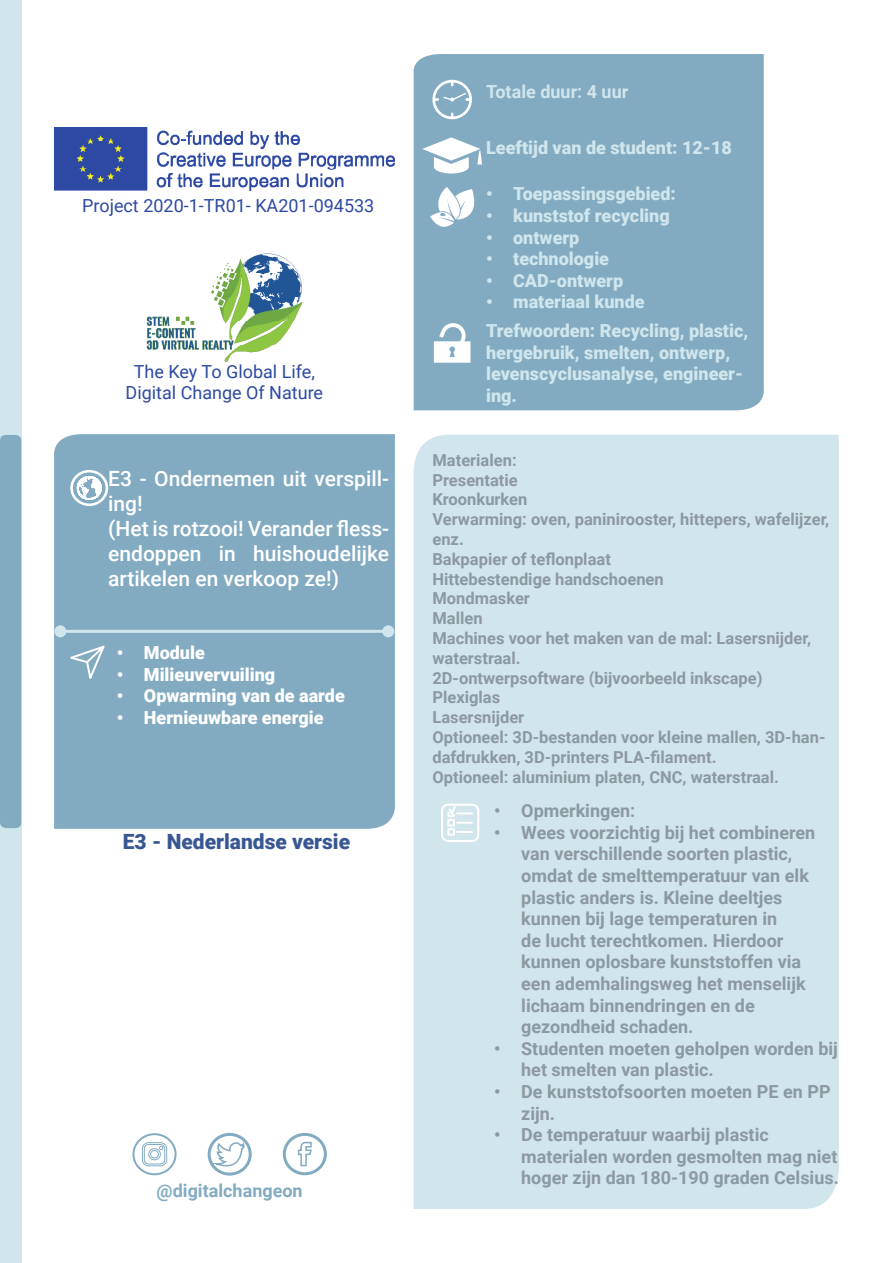
<style>
.page{position:relative;width:893px;height:1263px;background:#fff}
.page>*{position:absolute;margin:0;border:0;box-sizing:border-box;transform-origin:0 0}
.t1{font:500 21px/25.2px "Roboto";color:#fff}
.t2{font:900 21px "Roboto";color:#385792}
.t3{font:700 18px/21.6px "Roboto";color:#8d99a2}
.t4{font:900 18px/21.6px "Roboto";color:#d0e5ec}
.t5{font:18px "Roboto";color:#2d49a3}
.t6{font:900 18px "Roboto";color:#fff}
.t7{font:700 18px "Roboto";color:#82abc2}
.t8{font:700 18px "Roboto";color:#d0e5ec}
.t9{font:700 16.5px/19.8px "Roboto";color:#8d99a2}
</style>
<div class="page">
<div style="left:54px;top:434px;width:341px;height:395px;background:#82abc2"></div>
<div style="left:413px;top:54px;width:351px;height:356px;background:#82abc2"></div>
<div style="left:413px;top:435px;width:426px;height:774px;background:#d0e5ec"></div>
<img style="left:55px;top:128px;width:339px;height:63px">
<img style="left:146px;top:253px;width:157px;height:109px">
<div style="left:0;top:0;width:21px;height:1263px;background:#d0e5ec"></div>
<div style="left:0;top:434px;width:22px;height:394px;background:#82abc2"></div>
<hr style="left:60px;top:630px;width:328px;height:3px;background:#d0e5ec">
<div style="left:54px;top:625px;width:12px;height:12px;background:#d0e5ec;border-radius:50%"></div>
<div style="left:382px;top:625px;width:12px;height:12px;background:#d0e5ec;border-radius:50%"></div>
<svg style="left:65px;top:644px;width:41px;height:41px;background:#93b6ca"></svg>
<svg style="left:70px;top:470px;width:38px;height:36px"></svg>
<svg style="left:432px;top:80px;width:40px;height:39px"></svg>
<svg style="left:430px;top:187px;width:49px;height:43px"></svg>
<svg style="left:422px;top:137px;width:60px;height:36px"></svg>
<svg style="left:441px;top:804px;width:38px;height:38px"></svg>
<svg style="left:434px;top:323px;width:36px;height:40px"></svg>
<div style="left:132px;top:1133px;width:45px;height:42px;border:2px solid #82abc2;border-radius:50%"></div>
<svg style="left:141px;top:1142px;width:27px;height:25px"></svg>
<div style="left:208px;top:1133px;width:44px;height:42px;border:3px solid #82abc2;border-radius:50%"></div>
<svg style="left:215px;top:1139px;width:31px;height:33px"></svg>
<div style="left:283px;top:1133px;width:44px;height:42px;border:3px solid #82abc2;border-radius:50%"></div>
<svg style="left:297px;top:1141px;width:15px;height:26px"></svg>
<p class="t5" style="left:82px;top:193px;width:294px">Project 2020-1-TR01- KA201-094533</p>
<p class="t5" style="left:134px;top:359px;width:183px">The Key To Global Life,</p>
<p class="t5" style="left:126px;top:380px;width:199px">Digital Change Of Nature</p>
<p class="t1" style="left:108px;top:465px;width:282px">E3 - Ondernemen uit verspill&shy;ing!</p>
<p class="t1" style="left:108px;top:515px;width:282px;text-align:justify">(Het is rotzooi! Verander fless&shy;endoppen in huishoudelijke artikelen en verkoop ze!)</p>
<p class="t6" style="left:117px;top:640px;width:89px">• Module</p>
<p class="t6" style="left:117px;top:662px;width:160px">• Milieuvervuiling</p>
<p class="t6" style="left:117px;top:683px;width:229px">• Opwarming van de aarde</p>
<p class="t6" style="left:117px;top:705px;width:208px">• Hernieuwbare energie</p>
<p class="t2" style="left:123px;top:827px;width:229px">E3 - Nederlandse versie</p>
<p class="t7" style="left:157px;top:1178px;width:148px">@digitalchangeon</p>
<p class="t8" style="left:486px;top:79px;width:144px">Totale duur: 4 uur</p>
<p class="t4" style="left:486px;top:136px;width:247px">Leeftijd van de student: 12-18</p>
<p class="t4" style="left:486px;top:183px;width:191px">• Toepassingsgebied:</p>
<p class="t4" style="left:486px;top:204px;width:185px">• kunststof recycling</p>
<p class="t4" style="left:486px;top:226px;width:95px">• ontwerp</p>
<p class="t4" style="left:486px;top:247px;width:124px">• technologie</p>
<p class="t4" style="left:486px;top:269px;width:139px">• CAD-ontwerp</p>
<p class="t4" style="left:486px;top:291px;width:160px">• materiaal kunde</p>
<p class="t4" style="left:486px;top:319px;width:264px">Trefwoorden: Recycling, plastic, hergebruik, smelten, ontwerp, levenscyclusanalyse, engineer&shy;ing.</p>
<p class="t9" style="left:432px;top:449px;width:86px">Materialen:</p>
<p class="t9" style="left:432px;top:469px;width:87px">Presentatie</p>
<p class="t9" style="left:432px;top:489px;width:96px">Kroonkurken</p>
<p class="t9" style="left:432px;top:509px;width:398px">Verwarming: oven, paninirooster, hittepers, wafelijzer, enz.</p>
<p class="t9" style="left:432px;top:548px;width:180px">Bakpapier of teflonplaat</p>
<p class="t9" style="left:432px;top:568px;width:233px">Hittebestendige handschoenen</p>
<p class="t9" style="left:432px;top:588px;width:99px">Mondmasker</p>
<p class="t9" style="left:432px;top:608px;width:52px">Mallen</p>
<p class="t9" style="left:432px;top:628px;width:380px">Machines voor het maken van de mal: Lasersnijder, waterstraal.</p>
<p class="t9" style="left:432px;top:667px;width:332px">2D-ontwerpsoftware (bijvoorbeeld inkscape)</p>
<p class="t9" style="left:432px;top:687px;width:69px">Plexiglas</p>
<p class="t9" style="left:432px;top:707px;width:93px">Lasersnijder</p>
<p class="t9" style="left:432px;top:727px;width:394px">Optioneel: 3D-bestanden voor kleine mallen, 3D-han&shy;dafdrukken, 3D-printers PLA-filament.</p>
<p class="t9" style="left:432px;top:766px;width:348px">Optioneel: aluminium platen, CNC, waterstraal.</p>
<p class="t3" style="left:494px;top:799px;width:143px">• Opmerkingen:</p>
<p class="t3" style="left:521px;top:821px;width:296px;text-indent:-27px">• Wees voorzichtig bij het combineren van verschillende soorten plastic, omdat de smelttemperatuur van elk plastic anders is. Kleine deeltjes kunnen bij lage temperaturen in<br>de lucht terechtkomen. Hierdoor kunnen oplosbare kunststoffen via een ademhalingsweg het menselijk lichaam binnendringen en de gezondheid schaden.</p>
<p class="t3" style="left:521px;top:1037px;width:318px;text-indent:-27px">• Studenten moeten geholpen worden bij het smelten van plastic.</p>
<p class="t3" style="left:521px;top:1080px;width:311px;text-indent:-27px">• De kunststofsoorten moeten PE en PP zijn.</p>
<p class="t3" style="left:521px;top:1123px;width:319px;text-indent:-27px">• De temperatuur waarbij plastic materialen worden gesmolten mag niet hoger zijn dan 180-190 graden Celsius.</p>
</div>
